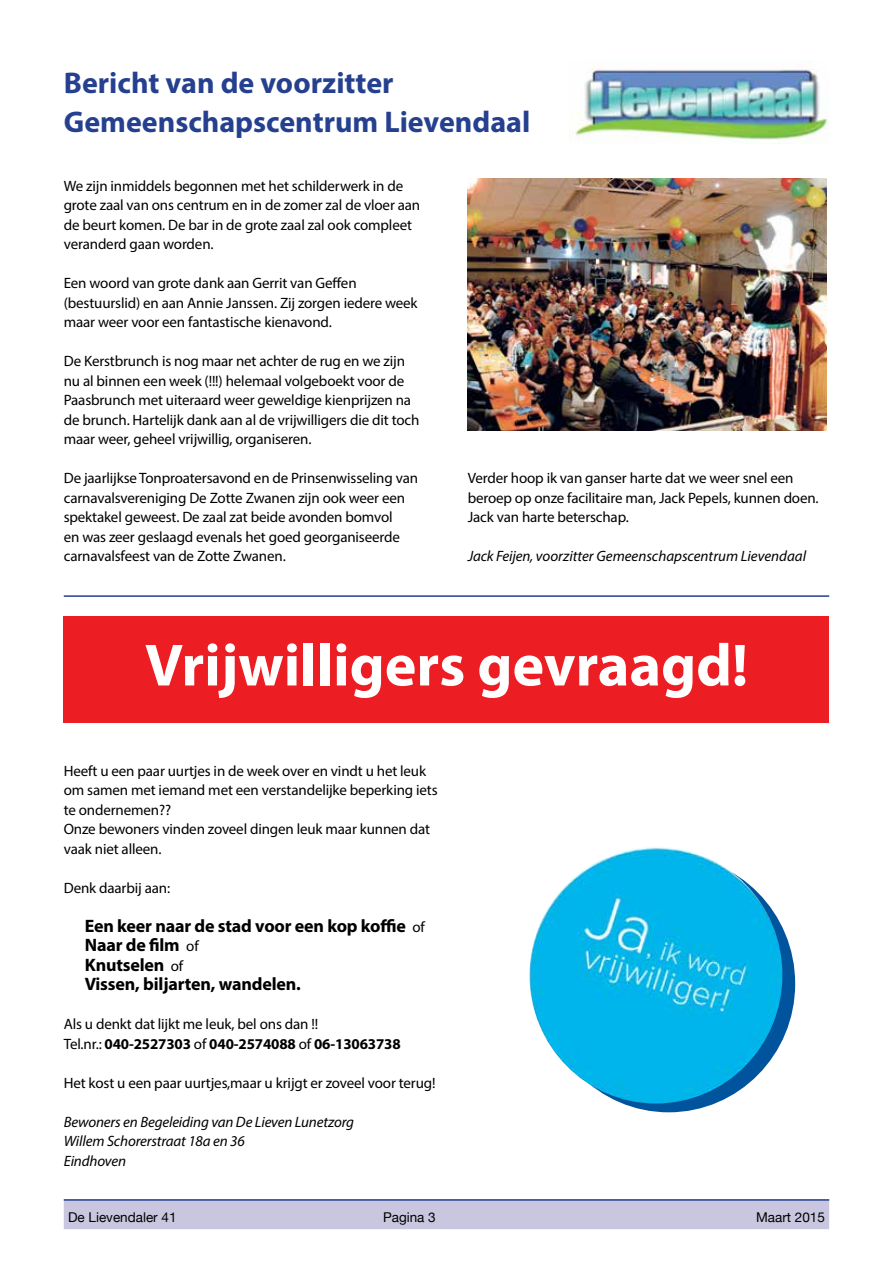
<style>
.page{position:relative;width:893px;height:1263px;background:#fff}
.page>*{position:absolute;margin:0;border:0;box-sizing:border-box;transform-origin:0 0}
.t1{font:700 60px "Myriad Pro";color:#fff}
.t2{font:700 30px/39px "Myriad Pro";color:#25408f}
.t3{font:700 18px/19.5px "Myriad Pro";letter-spacing:-.01em;color:#000}
.t4{font:15px/19.5px "Myriad Pro";letter-spacing:-.01em;color:#000}
.t5{font:italic 15px/19.5px "Myriad Pro";letter-spacing:-.01em;color:#000}
.t6{font:13.5px "Helvetica Neue";color:#000}
.s1{font-weight:400;font-size:15px}
.s2{font-weight:700}
</style>
<div class="page">
<div style="left:64px;top:1199px;width:765px;height:30px;background:#c8c7df"></div>
<hr style="left:64px;top:1199px;width:765px;height:2px;background:#25408f">
<hr style="left:64px;top:595px;width:765px;height:2px;background:#25408f">
<img style="left:468px;top:179px;width:358px;height:251px">
<img style="left:570px;top:61px;width:259px;height:83px">
<div style="left:542px;top:855px;width:253px;height:257px;background:#00539d;border-radius:50%"></div>
<div style="left:64px;top:617px;width:765px;height:106px;background:#ed1d24"></div>
<img style="left:529px;top:847px;width:253px;height:256px">
<h2 class="t2" style="left:64px;top:62px;width:468px">Bericht van de voorzitter<br>Gemeenschapscentrum Lievendaal</h2>
<p class="t4" style="left:64px;top:175px;width:358px">We zijn inmiddels begonnen met het schilderwerk in de grote zaal van ons centrum en in de zomer zal de vloer aan de beurt komen. De bar in de grote zaal zal ook compleet veranderd gaan worden.</p>
<p class="t4" style="left:64px;top:273px;width:355px">Een woord van grote dank aan Gerrit van Geffen (bestuurslid) en aan Annie Janssen. Zij zorgen iedere week maar weer voor een fantastische kienavond.</p>
<p class="t4" style="left:64px;top:351px;width:357px">De Kerstbrunch is nog maar net achter de rug en we zijn nu al binnen een week (!!!) helemaal volgeboekt voor de Paasbrunch met uiteraard weer geweldige kienprijzen na de brunch. Hartelijk dank aan al de vrijwilligers die dit toch maar weer, geheel vrijwillig, organiseren.</p>
<p class="t4" style="left:64px;top:468px;width:356px">De jaarlijkse Tonproatersavond en de Prinsenwisseling van carnavalsvereniging De Zotte Zwanen zijn ook weer een spektakel geweest. De zaal zat beide avonden bomvol<br>en was zeer geslaagd evenals het goed georganiseerde carnavalsfeest van de Zotte Zwanen.</p>
<p class="t4" style="left:468px;top:468px;width:352px">Verder hoop ik van ganser harte dat we weer snel een beroep op onze facilitaire man, Jack Pepels, kunnen doen.<br>Jack van harte beterschap.</p>
<p class="t5" style="left:468px;top:546px;width:340px">Jack Feijen, voorzitter Gemeenschapscentrum Lievendaal</p>
<h1 class="t1" style="left:145px;top:626px;width:605px">Vrijwilligers gevraagd!</h1>
<p class="t4" style="left:64px;top:760px;width:375px">Heeft u een paar uurtjes in de week over en vindt u het leuk om samen met iemand met een verstandelijke beperking iets te ondernemen??<br>Onze bewoners vinden zoveel dingen leuk maar kunnen dat vaak niet alleen.</p>
<p class="t4" style="left:64px;top:877px;width:108px">Denk daarbij aan:</p>
<p class="t3" style="left:85px;top:915px;width:342px">Een keer naar de stad voor een kop koffie <span class="s1">of<br></span>Naar de film <span class="s1">of<br></span>Knutselen <span class="s1">of<br></span>Vissen, biljarten, wandelen.</p>
<p class="t4" style="left:64px;top:1014px;width:338px">Als u denkt dat lijkt me leuk, bel ons dan !!<br>Tel.nr.: <span class="s2">040-2527303</span> of <span class="s2">040-2574088</span> of <span class="s2">06-13063738</span></p>
<p class="t4" style="left:64px;top:1072px;width:373px">Het kost u een paar uurtjes,maar u krijgt er zoveel voor terug!</p>
<p class="t5" style="left:64px;top:1111px;width:292px">Bewoners en Begeleiding van De Lieven Lunetzorg<br>Willem Schorerstraat 18a en 36<br>Eindhoven</p>
<p class="t6" style="left:68px;top:1207px;width:110px">De Lievendaler 41</p>
<p class="t6" style="left:383px;top:1207px;width:54px">Pagina 3</p>
<p class="t6" style="left:756px;top:1207px;width:70px">Maart 2015</p>
</div>
